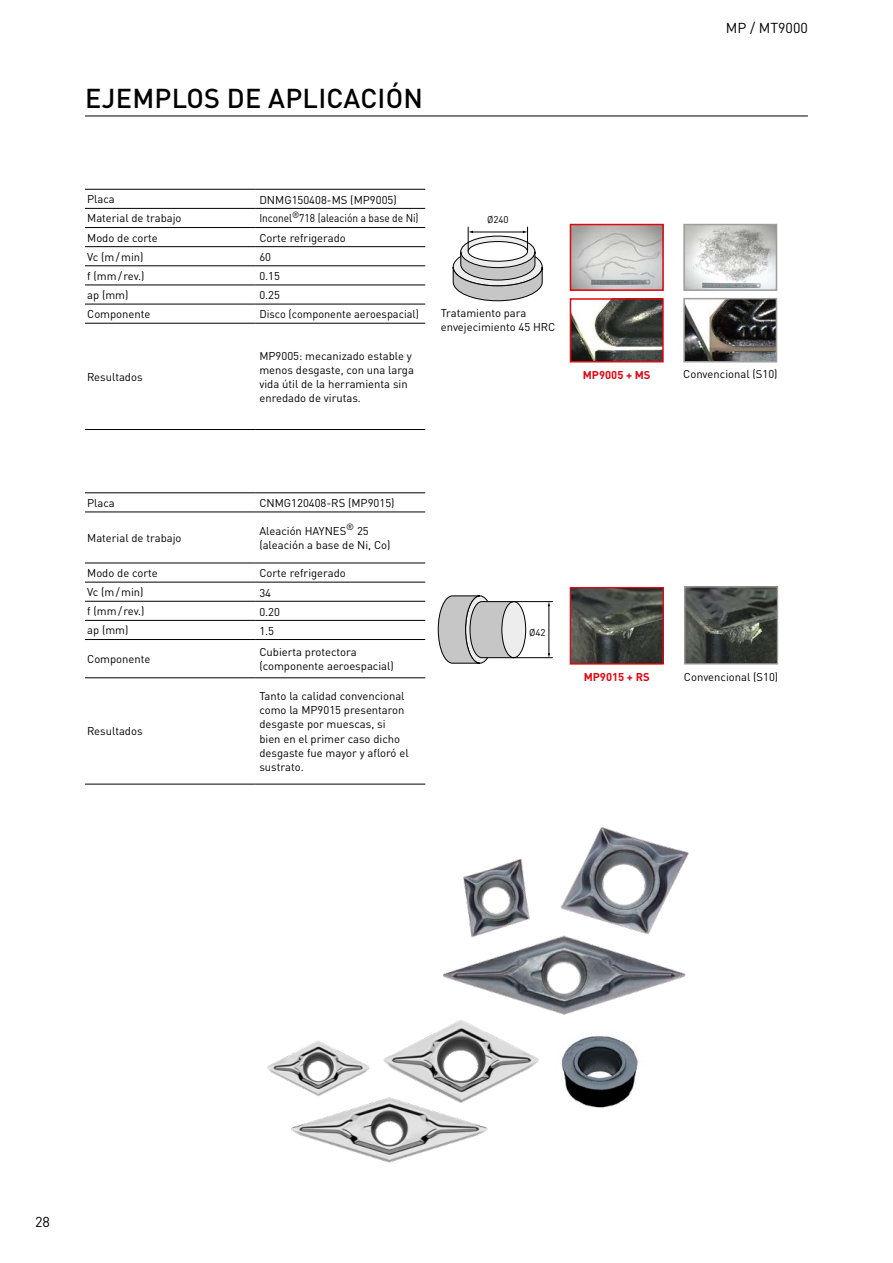
<style>
.page{position:relative;width:893px;height:1263px;background:#fff}
.page>*{position:absolute;margin:0;border:0;box-sizing:border-box;transform-origin:0 0}
.t1{font:500 27px "DIN Pro";letter-spacing:.01em;color:#000}
.t2{font:14.25px "DIN Pro";color:#000}
.MHG_Table_left_align{font:11.25px/14.2px "DIN Pro";color:#000}
.MHG_Table_center_ali{font:11.25px "DIN Pro";color:#000}
.MHG_Table_left_align-2{font:11.25px "DIN Pro";color:#000;scale:.9 1}
.MHG_Table_center_ali-2{font:700 11.25px "DIN Pro";color:#e30613}
.MHG_Table_left_aling{font:9.75px "DIN Pro";color:#000}
</style>
<div class="page">
<hr style="left:85px;top:189px;width:170px;height:1px;background:#000">
<hr style="left:255px;top:189px;width:170px;height:1px;background:#000">
<hr style="left:85px;top:208px;width:170px;height:1px;background:#000">
<hr style="left:255px;top:208px;width:170px;height:1px;background:#000">
<hr style="left:85px;top:227px;width:170px;height:1px;background:#000">
<hr style="left:255px;top:227px;width:170px;height:1px;background:#000">
<hr style="left:85px;top:246px;width:170px;height:1px;background:#000">
<hr style="left:255px;top:246px;width:170px;height:1px;background:#000">
<hr style="left:85px;top:265px;width:170px;height:1px;background:#000">
<hr style="left:255px;top:265px;width:170px;height:1px;background:#000">
<hr style="left:85px;top:285px;width:170px;height:1px;background:#000">
<hr style="left:255px;top:285px;width:170px;height:1px;background:#000">
<hr style="left:85px;top:304px;width:170px;height:1px;background:#000">
<hr style="left:255px;top:304px;width:170px;height:1px;background:#000">
<hr style="left:85px;top:323px;width:170px;height:1px;background:#000">
<hr style="left:255px;top:323px;width:170px;height:1px;background:#000">
<hr style="left:85px;top:429px;width:170px;height:1px;background:#000">
<hr style="left:255px;top:429px;width:170px;height:1px;background:#000">
<hr style="left:85px;top:492px;width:170px;height:1px;background:#000">
<hr style="left:255px;top:492px;width:170px;height:1px;background:#000">
<hr style="left:85px;top:512px;width:170px;height:1px;background:#000">
<hr style="left:255px;top:512px;width:170px;height:1px;background:#000">
<hr style="left:85px;top:563px;width:170px;height:1px;background:#000">
<hr style="left:255px;top:563px;width:170px;height:1px;background:#000">
<hr style="left:85px;top:582px;width:170px;height:1px;background:#000">
<hr style="left:255px;top:582px;width:170px;height:1px;background:#000">
<hr style="left:85px;top:601px;width:170px;height:1px;background:#000">
<hr style="left:255px;top:601px;width:170px;height:1px;background:#000">
<hr style="left:85px;top:620px;width:170px;height:1px;background:#000">
<hr style="left:255px;top:620px;width:170px;height:1px;background:#000">
<hr style="left:85px;top:639px;width:170px;height:1px;background:#000">
<hr style="left:255px;top:639px;width:170px;height:1px;background:#000">
<hr style="left:85px;top:677px;width:170px;height:1px;background:#000">
<hr style="left:255px;top:677px;width:170px;height:1px;background:#000">
<hr style="left:85px;top:784px;width:170px;height:1px;background:#000">
<hr style="left:255px;top:784px;width:170px;height:1px;background:#000">
<img style="left:443px;top:827px;width:246px;height:188px">
<img style="left:267px;top:1014px;width:282px;height:149px">
<img style="left:686px;top:227px;width:88px;height:61px">
<div style="left:683px;top:224px;width:94px;height:67px;border:2px solid #9d9d9c"></div>
<img style="left:686px;top:301px;width:88px;height:58px">
<div style="left:683px;top:298px;width:94px;height:64px;border:2px solid #9d9d9c"></div>
<img style="left:573px;top:227px;width:88px;height:61px">
<div style="left:570px;top:224px;width:94px;height:67px;border:2px solid #e30613"></div>
<img style="left:573px;top:301px;width:88px;height:58px">
<div style="left:570px;top:298px;width:94px;height:64px;border:2px solid #e30613"></div>
<img style="left:686px;top:588px;width:90px;height:74px">
<div style="left:684px;top:586px;width:94px;height:78px;border:1px solid #9d9d9c"></div>
<img style="left:572px;top:589px;width:90px;height:74px">
<div style="left:570px;top:587px;width:94px;height:78px;border:1px solid #e30613"></div>
<img style="left:561px;top:1035px;width:78px;height:73px">
<div style="left:502px;top:602px;width:24px;height:56px;background:#ededed;border-radius:50%"></div>
<div style="left:502px;top:601px;width:24px;height:57px;border:1px solid #000;border-radius:50%"></div>
<svg style="left:438px;top:595px;width:76px;height:68px"></svg>
<hr style="left:514px;top:601px;width:39px;height:1px;background:#000">
<hr style="left:549px;top:605px;width:1px;height:49px;background:#000">
<hr style="left:514px;top:657px;width:39px;height:1px;background:#000">
<svg style="left:453px;top:227px;width:90px;height:74px"></svg>
<hr style="left:85px;top:116px;width:723px;height:1px;background:#000">
<p class="t1" style="left:85px;top:77px;width:339px">EJEMPLOS DE APLICACIÓN</p>
<p class="t2" style="left:726px;top:17px;width:83px">MP / MT9000</p>
<p class="MHG_Table_left_align" style="left:259px;top:191px;width:139px">DNMG150408-MS (MP9005)</p>
<p class="MHG_Table_left_align" style="left:87px;top:191px;width:29px">Placa</p>
<p class="MHG_Table_left_align" style="left:87px;top:210px;width:96px">Material de trabajo</p>
<p class="MHG_Table_left_align-2" style="left:259px;top:210px;width:178px">Inconel<sup>®</sup>718 (aleación a base de Ni)</p>
<p class="MHG_Table_left_align" style="left:87px;top:229px;width:72px">Modo de corte</p>
<p class="MHG_Table_left_align" style="left:259px;top:229px;width:88px">Corte refrigerado</p>
<p class="MHG_Table_left_align" style="left:87px;top:248px;width:58px">Vc (m/min)</p>
<p class="MHG_Table_left_align" style="left:87px;top:268px;width:59px">f (mm/ rev.)</p>
<p class="MHG_Table_left_align" style="left:87px;top:287px;width:43px">ap (mm)</p>
<p class="MHG_Table_left_align" style="left:87px;top:306px;width:65px">Componente</p>
<p class="MHG_Table_left_align" style="left:259px;top:306px;width:161px">Disco (componente aeroespacial)</p>
<p class="MHG_Table_left_align" style="left:259px;top:249px;width:13px">60</p>
<p class="MHG_Table_left_align" style="left:259px;top:268px;width:22px">0.15</p>
<p class="MHG_Table_left_align" style="left:259px;top:287px;width:22px">0.25</p>
<p class="MHG_Table_left_align" style="left:87px;top:369px;width:57px">Resultados</p>
<p class="MHG_Table_left_align" style="left:259px;top:347px;width:156px">MP9005: mecanizado estable y menos desgaste, con una larga vida útil de la herramienta sin enredado de virutas.</p>
<p class="MHG_Table_left_aling" style="left:487px;top:212px;width:23px">Ø240</p>
<p class="MHG_Table_left_align" style="left:441px;top:304px;width:116px">Tratamiento para envejecimiento 45 HRC</p>
<p class="MHG_Table_center_ali-2" style="left:583px;top:365px;width:69px">MP9005 + MS</p>
<p class="MHG_Table_center_ali" style="left:683px;top:366px;width:96px">Convencional (S10)</p>
<p class="MHG_Table_left_align" style="left:87px;top:495px;width:29px">Placa</p>
<p class="MHG_Table_left_align" style="left:87px;top:530px;width:96px">Material de trabajo</p>
<p class="MHG_Table_left_align" style="left:259px;top:495px;width:137px">CNMG120408-RS (MP9015)</p>
<p class="MHG_Table_left_align" style="left:259px;top:523px;width:111px">Aleación HAYNES<sup>®</sup> 25</p>
<p class="MHG_Table_left_align" style="left:259px;top:537px;width:133px">(aleación a base de Ni, Co)</p>
<p class="MHG_Table_left_align" style="left:87px;top:565px;width:72px">Modo de corte</p>
<p class="MHG_Table_left_align" style="left:259px;top:565px;width:88px">Corte refrigerado</p>
<p class="MHG_Table_left_align" style="left:87px;top:584px;width:58px">Vc (m/min)</p>
<p class="MHG_Table_left_align" style="left:87px;top:603px;width:59px">f (mm/ rev.)</p>
<p class="MHG_Table_left_align" style="left:87px;top:622px;width:43px">ap (mm)</p>
<p class="MHG_Table_left_align" style="left:87px;top:651px;width:65px">Componente</p>
<p class="MHG_Table_left_align" style="left:259px;top:644px;width:136px">Cubierta protectora (componente aeroespacial)</p>
<p class="MHG_Table_left_align" style="left:259px;top:584px;width:13px">34</p>
<p class="MHG_Table_left_align" style="left:259px;top:603px;width:22px">0.20</p>
<p class="MHG_Table_left_align" style="left:259px;top:622px;width:16px">1.5</p>
<p class="MHG_Table_left_align" style="left:87px;top:723px;width:57px">Resultados</p>
<p class="MHG_Table_left_align" style="left:259px;top:687px;width:151px">Tanto la calidad convencional como la MP9015 presentaron desgaste por muescas, si bien en el primer caso dicho desgaste fue mayor y afloró el sustrato.</p>
<p class="MHG_Table_left_aling" style="left:529px;top:624px;width:18px">Ø42</p>
<p class="MHG_Table_center_ali-2" style="left:584px;top:667px;width:67px">MP9015 + RS</p>
<p class="MHG_Table_center_ali" style="left:684px;top:668px;width:96px">Convencional (S10)</p>
<p class="t2" style="left:35px;top:1210px;width:16px">28</p>
</div>
